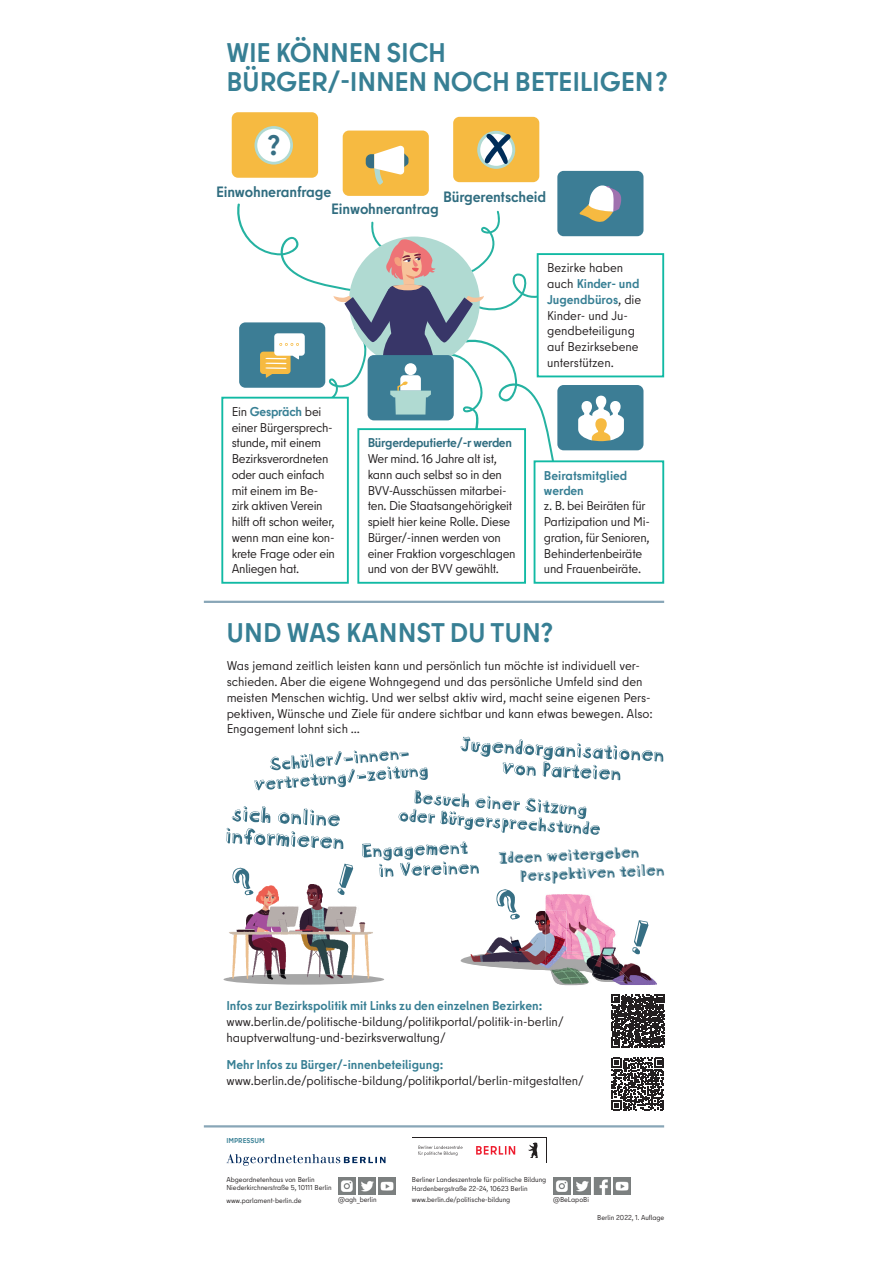
<style>
.page{position:relative;width:893px;height:1263px;background:#fff}
.page>*{position:absolute;margin:0;border:0;box-sizing:border-box;transform-origin:0 0}
.t1{font:700 28.05px "Berlin Type";color:#366f84}
.t2{font:700 27px/29.2px "Berlin Type";letter-spacing:-.01em;color:#377f94}
.t3{font:15.75px/18.9px "Blockhead OT Black Face";color:#366f84}
.Copy_Bold_20_pt{font:700 15px "Berlin Type";letter-spacing:-.01em;color:#306d80}
.Copy_9_5_pt_Bold_Ver{font:700 15px "Berlin Type";letter-spacing:-.01em;color:#306d80}
.Copy_17_pt{font:12.75px/15.8px "Berlin Type";letter-spacing:-.005em;color:#231f20}
.Copy_17_pt-2{font:700 12.75px/15.8px "Berlin Type";color:#377f94}
.Copy_9_5_pt_Bold_Ver-2{font:700 12.75px/15px "Berlin Type";color:#377f94}
.Copy_17_pt-3{font:700 12.75px "Berlin Type";letter-spacing:-.02em;color:#377f94}
.Paragraph_Style_1{font:7.05px/9px "Berlin Type";color:#231f20}
.Copy_9_5_pt{font:7.05px "Berlin Type";color:#231f20}
.Copy_9_5_pt-2{font:700 7.05px "Berlin Type";color:#377f94}
.s1{font-weight:400;color:#231f20}
.s2{font-weight:700;color:#306d80}
.s3{font-weight:700;color:#377f94}
</style>
<div class="page">
<div style="left:232px;top:112px;width:86px;height:66px;background:#f6ba41;border-radius:6px"></div>
<div style="left:453px;top:117px;width:86px;height:65px;background:#f6ba41;border-radius:6px"></div>
<div style="left:537px;top:253px;width:127px;height:124px;border:2px solid #11baa4"></div>
<div style="left:557px;top:171px;width:86px;height:65px;background:#3c7d95;border-radius:6px"></div>
<div style="left:221px;top:397px;width:128px;height:187px;border:2px solid #11baa4"></div>
<div style="left:357px;top:428px;width:169px;height:156px;border:2px solid #11baa4"></div>
<div style="left:534px;top:460px;width:130px;height:124px;border:2px solid #11baa4"></div>
<div style="left:557px;top:385px;width:86px;height:65px;background:#3c7d95;border-radius:6px"></div>
<svg style="left:237px;top:126px;width:387px;height:340px"></svg>
<svg style="left:227px;top:737px;width:436px;height:248px"></svg>
<svg style="left:612px;top:995px;width:52px;height:52px"></svg>
<svg style="left:611px;top:1057px;width:53px;height:53px"></svg>
<svg style="left:226px;top:1154px;width:159px;height:12px"></svg>
<img style="left:338px;top:1177px;width:17px;height:17px">
<img style="left:358px;top:1177px;width:17px;height:17px">
<img style="left:378px;top:1177px;width:18px;height:17px">
<svg style="left:476px;top:1146px;width:39px;height:8px"></svg>
<svg style="left:528px;top:1142px;width:10px;height:16px"></svg>
<svg style="left:418px;top:1145px;width:45px;height:11px"></svg>
<img style="left:553px;top:1177px;width:17px;height:17px">
<img style="left:573px;top:1177px;width:18px;height:17px">
<img style="left:594px;top:1177px;width:17px;height:17px">
<img style="left:614px;top:1177px;width:17px;height:17px">
<hr style="left:204px;top:601px;width:460px;height:2px;background:#88a6b7">
<hr style="left:204px;top:1125px;width:460px;height:2px;background:#88a6b7">
<h2 class="t2" style="left:226px;top:38px;width:443px">WIE KÖNNEN SICH<br>BÜRGER/-INNEN NOCH BETEILIGEN?</h2>
<p class="t1" style="left:268px;top:127px;width:15px">?</p>
<p class="Copy_9_5_pt_Bold_Ver" style="left:216px;top:182px;width:117px">Einwohneranfrage</p>
<p class="Copy_Bold_20_pt" style="left:443px;top:187px;width:105px">Bürgerentscheid</p>
<p class="Copy_Bold_20_pt" style="left:331px;top:199px;width:109px">Einwohnerantrag</p>
<p class="Copy_17_pt-3" style="left:232px;top:403px;width:91px"><span class="s1">Ein</span> Gespräch <span class="s1">bei</span></p>
<p class="Copy_17_pt" style="left:232px;top:435px;width:91px">stunde, mit einem</p>
<p class="Copy_17_pt" style="left:232px;top:419px;width:103px">einer Bürgersprech-</p>
<p class="Copy_17_pt" style="left:232px;top:451px;width:98px">Bezirksverordneten oder auch einfach</p>
<p class="Copy_17_pt" style="left:232px;top:498px;width:92px">zirk aktiven Verein</p>
<p class="Copy_17_pt" style="left:232px;top:482px;width:88px">mit einem im Be-</p>
<p class="Copy_17_pt" style="left:232px;top:514px;width:105px">hilft oft schon weiter,</p>
<p class="Copy_17_pt" style="left:232px;top:545px;width:105px">krete Frage oder ein</p>
<p class="Copy_17_pt" style="left:232px;top:530px;width:104px">wenn man eine kon-</p>
<p class="Copy_17_pt" style="left:232px;top:561px;width:69px">Anliegen hat.</p>
<p class="Copy_17_pt" style="left:368px;top:435px;width:146px"><span class="s2">Bürgerdeputierte/-r werden<br></span>Wer mind 16. Jahre alt ist, kann auch selbst so in den</p>
<p class="Copy_17_pt" style="left:368px;top:498px;width:146px">ten. Die Staatsangehörigkeit</p>
<p class="Copy_17_pt" style="left:368px;top:482px;width:140px">BVV-Ausschüssen mitarbei-</p>
<p class="Copy_17_pt" style="left:368px;top:514px;width:149px">spielt hier keine Rolle. Diese<br>Bürger/-innen werden von einer Fraktion vorgeschlagen und von der BVV gewählt.</p>
<p class="Copy_17_pt-2" style="left:547px;top:260px;width:96px"><span class="s1">Bezirke haben auch</span> Kinder- und<br>Jugendbüros<span class="s1">, die</span></p>
<p class="Copy_17_pt" style="left:547px;top:323px;width:89px">gendbeteiligung</p>
<p class="Copy_17_pt" style="left:547px;top:307px;width:82px">Kinder- und Ju-</p>
<p class="Copy_17_pt" style="left:547px;top:339px;width:93px">auf Bezirksebene unterstützen.</p>
<p class="Copy_9_5_pt_Bold_Ver-2" style="left:544px;top:468px;width:85px">Beiratsmitglied werden</p>
<p class="Copy_17_pt" style="left:544px;top:498px;width:103px">.B.z bei Beiräten für</p>
<p class="Copy_17_pt" style="left:544px;top:530px;width:107px">gration, für Senioren,</p>
<p class="Copy_17_pt" style="left:544px;top:514px;width:107px">Partizipation und Mi-</p>
<p class="Copy_17_pt" style="left:544px;top:545px;width:100px">Behindertenbeiräte und Frauenbeiräte.</p>
<h2 class="t2" style="left:227px;top:618px;width:328px">UND WAS KANNST DU TUN?</h2>
<p class="Copy_17_pt" style="left:227px;top:674px;width:417px">schieden. Aber die eigene Wohngegend und das persönliche Umfeld sind den</p>
<p class="Copy_17_pt" style="left:227px;top:658px;width:415px">Was jemand zeitlich leisten kann und persönlich tun möchte ist individuell ver-</p>
<p class="Copy_17_pt" style="left:227px;top:705px;width:428px">pektiven, Wünsche und Ziele für andere sichtbar und kann etwas bewegen. Also:</p>
<p class="Copy_17_pt" style="left:227px;top:689px;width:426px">meisten Menschen wichtig. Und wer selbst aktiv wird, macht seine eigenen Pers-</p>
<p class="Copy_17_pt" style="left:227px;top:721px;width:135px">Engagement lohnt sich ...</p>
<p class="t3" style="left:519px;top:846px;width:146px;text-indent:-21px;rotate:-3deg">Ideen weitergeben<br>Perspektiven teilen</p>
<p class="Copy_17_pt" style="left:226px;top:998px;width:339px"><span class="s3">Infos zur Bezirkspolitik mit Links zu den einzelnen Bezirken: </span>www.berlin.de/politische-bildung/politikportal/politik i n- -berlin/ hauptverwaltung-und-bezirksverwaltung/</p>
<p class="Copy_17_pt" style="left:226px;top:1057px;width:359px"><span class="s3">Mehr Infos zu Bürger/-innenbeteiligung: </span>www.berlin.de/politische-bildung/politikportal/berlin-mitgestalten/</p>
<p class="Copy_9_5_pt-2" style="left:226px;top:1136px;width:40px">IMPRESSUM</p>
<p class="Paragraph_Style_1" style="left:226px;top:1175px;width:107px;line-height:8.6px">Abgeordnetenhaus von Berlin<br>Niederkirchnerstraße 5, 10111 Berlin</p>
<p class="Paragraph_Style_1" style="left:226px;top:1196px;width:77px">www.parlament-berlin.de</p>
<p class="Copy_9_5_pt" style="left:338px;top:1195px;width:40px">@agh_berlin</p>
<p class="Paragraph_Style_1" style="left:412px;top:1175px;width:136px">Berliner Landeszentrale für politische Bildung<br>Hardenbergstraße 22–24, 10623 Berlin</p>
<p class="Copy_9_5_pt" style="left:412px;top:1195px;width:100px">www.berlin.de/politische-bildung</p>
<p class="Copy_9_5_pt" style="left:553px;top:1195px;width:37px">@BeLapoBi</p>
<p class="Copy_9_5_pt" style="left:597px;top:1213px;width:69px">Berlin 2022, 1. Auflage</p>
</div>
